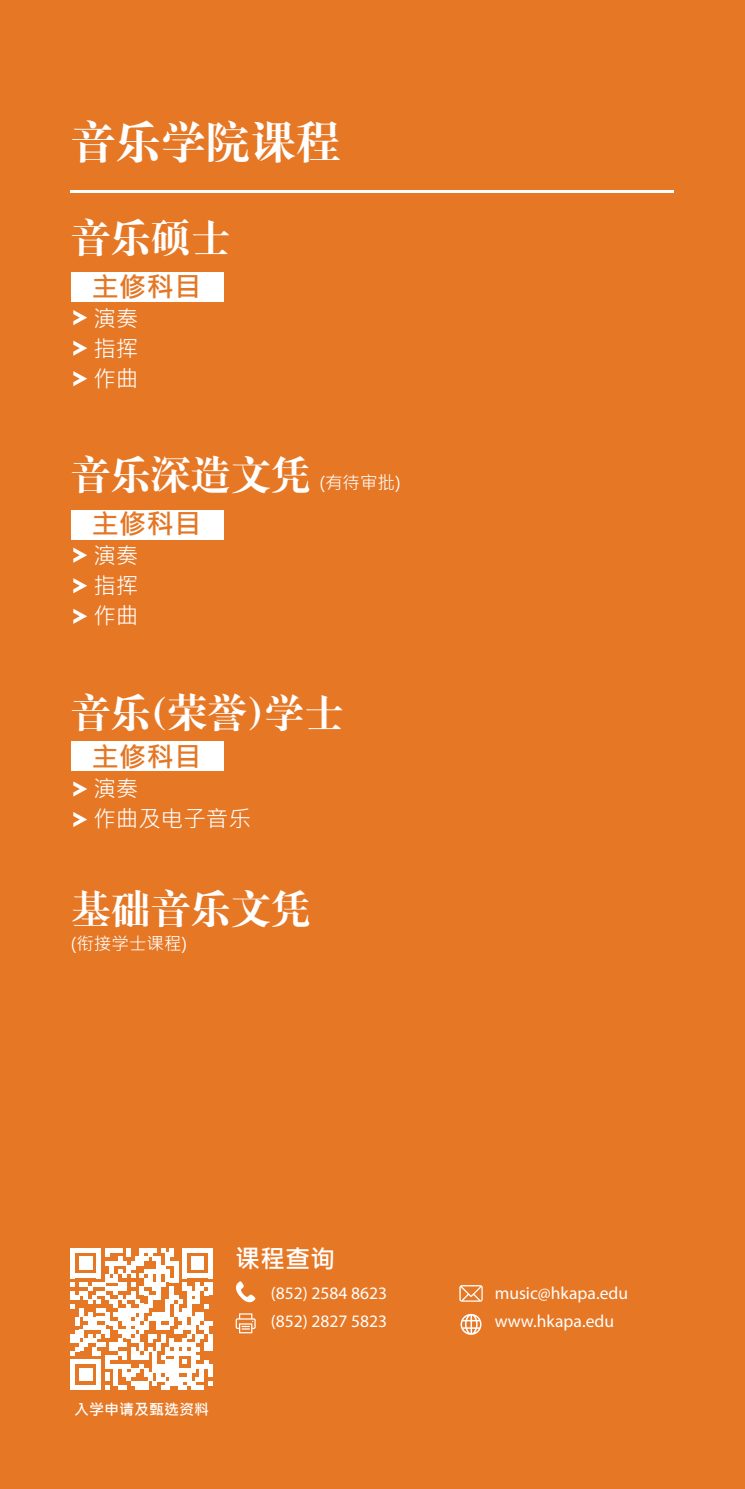
<style>
.page{position:relative;width:745px;height:1489px;background:#fff}
.page>*{position:absolute;margin:0;border:0;box-sizing:border-box;transform-origin:0 0}
.t1{font:45px "GEETYPE Da Biao Song GBT Flash";color:#fff}
.t2{font:40px "GEETYPE Da Biao Song GBT Flash";color:#fff}
.t3{font:27.5px "Microsoft Jheng Hei UI Bold";color:#e47725}
.t4{font:25px "Microsoft Jheng Hei UI Bold";color:#fff}
.t5{font:22.5px/30px "Microsoft Jheng Hei UI Regular";color:#fff;text-align:justify}
.t6{font:17.5px/28px "Myriad Pro";color:#fff}
.t7{font:17.5px "Microsoft Jheng Hei UI Regular";color:#fff}
.t8{font:15px "Microsoft Jheng Hei UI Bold";color:#fff}
</style>
<div class="page">
<div style="left:0;top:0;width:744px;height:1488px;background:#e67725"></div>
<svg style="left:236px;top:1281px;width:19px;height:21px"></svg>
<svg style="left:235px;top:1313px;width:20px;height:20px"></svg>
<svg style="left:459px;top:1285px;width:23px;height:16px"></svg>
<svg style="left:460px;top:1313px;width:21px;height:21px"></svg>
<svg style="left:71px;top:1248px;width:141px;height:141px"></svg>
<div style="left:71px;top:510px;width:152px;height:29px;background:#fff"></div>
<div style="left:71px;top:740px;width:152px;height:30px;background:#fff"></div>
<svg style="left:73px;top:812px;width:14px;height:15px"></svg>
<svg style="left:73px;top:781px;width:14px;height:15px"></svg>
<svg style="left:73px;top:547px;width:14px;height:16px"></svg>
<svg style="left:73px;top:578px;width:14px;height:15px"></svg>
<svg style="left:73px;top:608px;width:14px;height:16px"></svg>
<hr style="left:71px;top:190px;width:602px;height:3px;background:#fff">
<div style="left:71px;top:272px;width:152px;height:30px;background:#fff"></div>
<svg style="left:73px;top:310px;width:14px;height:15px"></svg>
<svg style="left:73px;top:340px;width:14px;height:16px"></svg>
<svg style="left:73px;top:371px;width:14px;height:15px"></svg>
<h1 class="t1" style="left:71px;top:119px;width:271px">音乐学院课程</h1>
<h2 class="t2" style="left:71px;top:218px;width:161px">音乐硕士</h2>
<h3 class="t3" style="left:91px;top:270px;width:111px">主修科目</h3>
<p class="t5" style="left:93px;top:304px;width:46px">演奏指挥作曲</p>
<h2 class="t2" style="left:71px;top:455px;width:241px">音乐深造文凭</h2>
<h3 class="t3" style="left:91px;top:507px;width:111px">主修科目</h3>
<p class="t5" style="left:93px;top:541px;width:46px">演奏指挥作曲</p>
<p class="t7" style="left:319px;top:472px;width:83px">(有待审批)</p>
<h2 class="t2" style="left:71px;top:692px;width:275px">音乐(荣誉)学士</h2>
<h3 class="t3" style="left:91px;top:739px;width:111px">主修科目</h3>
<p class="t5" style="left:93px;top:773px;width:159px">演奏<br>作曲及电子音乐</p>
<h2 class="t2" style="left:71px;top:888px;width:241px">基础音乐文凭</h2>
<p class="t7" style="left:71px;top:932px;width:118px">(衔接学士课程)</p>
<h3 class="t4" style="left:235px;top:1242px;width:101px">课程查询</h3>
<p class="t8" style="left:74px;top:1400px;width:137px">入学申请及甄选资料</p>
<p class="t6" style="left:271px;top:1278px;width:118px">(852) 2584 8623 (852) 2827 5823</p>
<p class="t6" style="left:494px;top:1278px;width:135px">music@hkapa.edu www.hkapa.edu</p>
</div>
